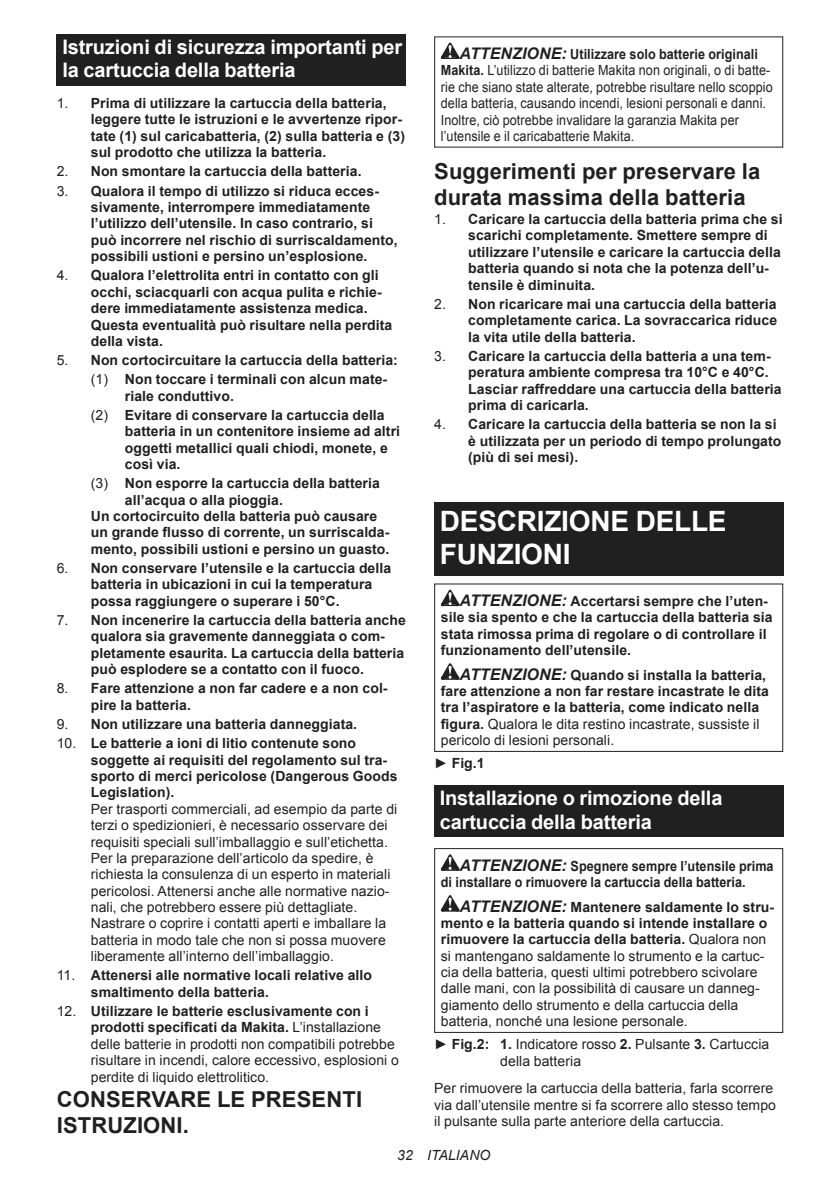
<style>
.page{position:relative;width:840px;height:1191px;background:#fff}
.page>*{position:absolute;margin:0;border:0;box-sizing:border-box;transform-origin:0 0}
.t1{font:700 28px/32.8px "Arial";letter-spacing:-.01em;color:#fff}
.t2{font:700 22px/25.8px "Arial";letter-spacing:.005em;color:#202020}
.t3{font:700 20px/23.4px "Arial";letter-spacing:-.01em;color:#fff}
.t4{font:700 14px/16.4px "Arial";letter-spacing:.005em;color:#202020}
.t5{font:14px/16.4px "Arial";letter-spacing:.005em;color:#202020}
.t6{font:14px/16.4px "Arial";letter-spacing:.005em;color:#202020;scale:.9 1}
.t7{font:700 14px/16.4px "Arial";letter-spacing:.005em;color:#202020;scale:.9 1}
.t8{font:italic 14px "Arial";letter-spacing:.005em;color:#202020}
.s1{font-weight:400}
.s2{font-weight:700}
.s3{font-weight:700;font-style:italic;font-size:16px}
.s4{font-style:italic;font-size:16px}
</style>
<div class="page">
<div style="left:57px;top:34px;width:348px;height:52px;background:#202020"></div>
<svg style="left:440px;top:43px;width:19px;height:16px"></svg>
<div style="left:434px;top:501px;width:348px;height:74px;background:#202020"></div>
<svg style="left:440px;top:589px;width:19px;height:17px"></svg>
<svg style="left:440px;top:663px;width:19px;height:16px"></svg>
<div style="left:434px;top:583px;width:348px;height:169px;border:1px solid #202020"></div>
<div style="left:434px;top:785px;width:348px;height:52px;background:#202020"></div>
<svg style="left:440px;top:854px;width:19px;height:16px"></svg>
<svg style="left:440px;top:895px;width:19px;height:16px"></svg>
<div style="left:434px;top:848px;width:348px;height:185px;border:1px solid #202020"></div>
<h3 class="t3" style="left:62px;top:37px;width:341px">Istruzioni di sicurezza importanti per la cartuccia della batteria</h3>
<p class="t4" style="left:91px;top:96px;width:315px;text-indent:-34px"><span class="s1">1.</span> Prima di utilizzare la cartuccia della batteria, leggere tutte le istruzioni e le avvertenze ripor&shy;tate (1) sul caricabatteria, (2) sulla batteria e (3) sul prodotto che utilizza la batteria.</p>
<p class="t4" style="left:57px;top:164px;width:306px"><span class="s1">2.</span> Non smontare la cartuccia della batteria.</p>
<p class="t4" style="left:91px;top:184px;width:308px;text-indent:-34px"><span class="s1">3.</span> Qualora il tempo di utilizzo si riduca ecces&shy;sivamente, interrompere immediatamente l’utilizzo dell’utensile. In caso contrario, si può incorrere nel rischio di surriscaldamento, possibili ustioni e persino un’esplosione.</p>
<p class="t4" style="left:91px;top:268px;width:303px;text-indent:-34px"><span class="s1">4.</span> Qualora l’elettrolita entri in contatto con gli occhi, sciacquarli con acqua pulita e richie&shy;dere immediatamente assistenza medica.<br>Questa eventualità può risultare nella perdita della vista.</p>
<p class="t4" style="left:91px;top:352px;width:308px;line-height:19.2px;text-indent:-34px"><span class="s1">5.</span> Non cortocircuitare la cartuccia della batteria: <span class="s1">(1)</span> Non toccare i terminali con alcun mate-</p>
<p class="t4" style="left:91px;top:387px;width:295px;line-height:19.2px;text-indent:34px">riale conduttivo.<br><span class="s1">(2)</span> Evitare di conservare la cartuccia della</p>
<p class="t4" style="left:125px;top:424px;width:276px">batteria in un contenitore insieme ad altri oggetti metallici quali chiodi, monete, e così via.</p>
<p class="t4" style="left:91px;top:476px;width:290px"><span class="s1">(3)</span> Non esporre la cartuccia della batteria</p>
<p class="t4" style="left:125px;top:493px;width:159px">all’acqua o alla pioggia.</p>
<p class="t4" style="left:91px;top:509px;width:288px">Un cortocircuito della batteria può causare</p>
<p class="t4" style="left:91px;top:525px;width:300px">un grande flusso di corrente, un surriscalda-</p>
<p class="t4" style="left:91px;top:542px;width:300px">mento, possibili ustioni e persino un guasto.</p>
<p class="t4" style="left:91px;top:561px;width:302px;text-indent:-34px"><span class="s1">6.</span> Non conservare l’utensile e la cartuccia della batteria in ubicazioni in cui la temperatura possa raggiungere o superare i 50°C.</p>
<p class="t4" style="left:91px;top:613px;width:316px;text-indent:-34px"><span class="s1">7.</span> Non incenerire la cartuccia della batteria anche qualora sia gravemente danneggiata o com&shy;pletamente esaurita. La cartuccia della batteria può esplodere se a contatto con il fuoco.</p>
<p class="t4" style="left:91px;top:681px;width:298px;text-indent:-34px"><span class="s1">8.</span> Fare attenzione a non far cadere e a non col&shy;pire la batteria.</p>
<p class="t4" style="left:57px;top:717px;width:302px"><span class="s1">9.</span> Non utilizzare una batteria danneggiata.</p>
<p class="t4" style="left:91px;top:736px;width:308px;text-indent:-34px"><span class="s1">10.</span> Le batterie a ioni di litio contenute sono soggette ai requisiti del regolamento sul tra&shy;sporto di merci pericolose (Dangerous Goods Legislation).</p>
<p class="t5" style="left:91px;top:802px;width:308px">Per trasporti commerciali, ad esempio da parte di terzi o spedizionieri, è necessario osservare dei requisiti speciali sull’imballaggio e sull’etichetta.<br>Per la preparazione dell’articolo da spedire, è richiesta la consulenza di un esperto in materiali pericolosi. Attenersi anche alle normative nazio&shy;nali, che potrebbero essere più dettagliate.<br>Nastrare o coprire i contatti aperti e imballare la batteria in modo tale che non si possa muovere liberamente all’interno dell’imballaggio.</p>
<p class="t4" style="left:91px;top:968px;width:282px;text-indent:-34px"><span class="s1">11.</span> Attenersi alle normative locali relative allo smaltimento della batteria.</p>
<p class="t5" style="left:91px;top:1004px;width:309px;text-indent:-34px">12. <span class="s2">Utilizzare le batterie esclusivamente con i prodotti specificati da Makita.</span> L’installazione delle batterie in prodotti non compatibili potrebbe risultare in incendi, calore eccessivo, esplosioni o perdite di liquido elettrolitico.</p>
<h2 class="t2" style="left:57px;top:1088px;width:307px">CONSERVARE LE PRESENTI<br>ISTRUZIONI.</h2>
<p class="t6" style="left:440px;top:47px;width:370px;text-indent:19px"><span class="s3">ATTENZIONE:</span> <span class="s2">Utilizzare solo batterie originali Makita.</span> L’utilizzo di batterie Makita non originali, o di batte&shy;rie che siano state alterate, potrebbe risultare nello scoppio della batteria, causando incendi, lesioni personali e danni.<br>Inoltre, ciò potrebbe invalidare la garanzia Makita per l’utensile e il caricabatterie Makita.</p>
<h2 class="t2" style="left:434px;top:160px;width:327px">Suggerimenti per preservare la durata massima della batteria</h2>
<p class="t4" style="left:468px;top:212px;width:316px;text-indent:-34px"><span class="s1">1.</span> Caricare la cartuccia della batteria prima che si scarichi completamente. Smettere sempre di utilizzare l’utensile e caricare la cartuccia della batteria quando si nota che la potenza dell’u&shy;tensile è diminuita.</p>
<p class="t4" style="left:468px;top:297px;width:310px;text-align:justify;text-indent:-34px"><span class="s1">2.</span> Non ricaricare mai una cartuccia della batteria completamente carica. La sovraccarica riduce la vita utile della batteria.</p>
<p class="t4" style="left:468px;top:349px;width:315px;text-indent:-34px"><span class="s1">3.</span> Caricare la cartuccia della batteria a una tem&shy;peratura ambiente compresa tra 10°C e 40°C.<br>Lasciar raffreddare una cartuccia della batteria prima di caricarla.</p>
<p class="t4" style="left:468px;top:417px;width:314px;text-indent:-34px"><span class="s1">4.</span> Caricare la cartuccia della batteria se non la si è utilizzata per un periodo di tempo prolungato (più di sei mesi).</p>
<h1 class="t1" style="left:439px;top:507px;width:288px">DESCRIZIONE DELLE<br>FUNZIONI</h1>
<p class="t4" style="left:440px;top:594px;width:333px;text-indent:19px"><span class="s4">ATTENZIONE:</span> Accertarsi sempre che l’uten&shy;sile sia spento e che la cartuccia della batteria sia stata rimossa prima di regolare o di controllare il funzionamento dell’utensile.</p>
<p class="t4" style="left:440px;top:667px;width:329px;text-indent:19px"><span class="s4">ATTENZIONE:</span> Quando si installa la batteria, fare attenzione a non far restare incastrate le dita tra l’aspiratore e la batteria, come indicato nella figura. <span class="s1">Qualora le dita restino incastrate, sussiste il pericolo di lesioni personali.</span></p>
<p class="t4" style="left:434px;top:756px;width:52px"><span class="s1">►</span> Fig.1</p>
<h3 class="t3" style="left:439px;top:788px;width:284px">Installazione o rimozione della cartuccia della batteria</h3>
<p class="t7" style="left:440px;top:858px;width:371px;text-indent:19px"><span class="s4">ATTENZIONE:</span> Spegnere sempre l’utensile prima di installare o rimuovere la cartuccia della batteria.</p>
<p class="t5" style="left:440px;top:899px;width:334px;text-indent:19px"><span class="s3">ATTENZIONE:</span> <span class="s2">Mantenere saldamente lo stru&shy;mento e la batteria quando si intende installare o rimuovere la cartuccia della batteria.</span> Qualora non si mantengano saldamente lo strumento e la cartuc&shy;cia della batteria, questi ultimi potrebbero scivolare dalle mani, con la possibilità di causare un danneg&shy;giamento dello strumento e della cartuccia della batteria, nonché una lesione personale.</p>
<p class="t5" style="left:500px;top:1036px;width:270px;text-indent:-66px">► <span class="s2">Fig.2: 1.</span> Indicatore rosso <span class="s2">2.</span> Pulsante <span class="s2">3.</span> Cartuccia della batteria</p>
<p class="t5" style="left:434px;top:1081px;width:343px">Per rimuovere la cartuccia della batteria, farla scorrere via dall’utensile mentre si fa scorrere allo stesso tempo il pulsante sulla parte anteriore della cartuccia.</p>
<p class="t8" style="left:397px;top:1150px;width:95px">32 ITALIANO</p>
</div>
